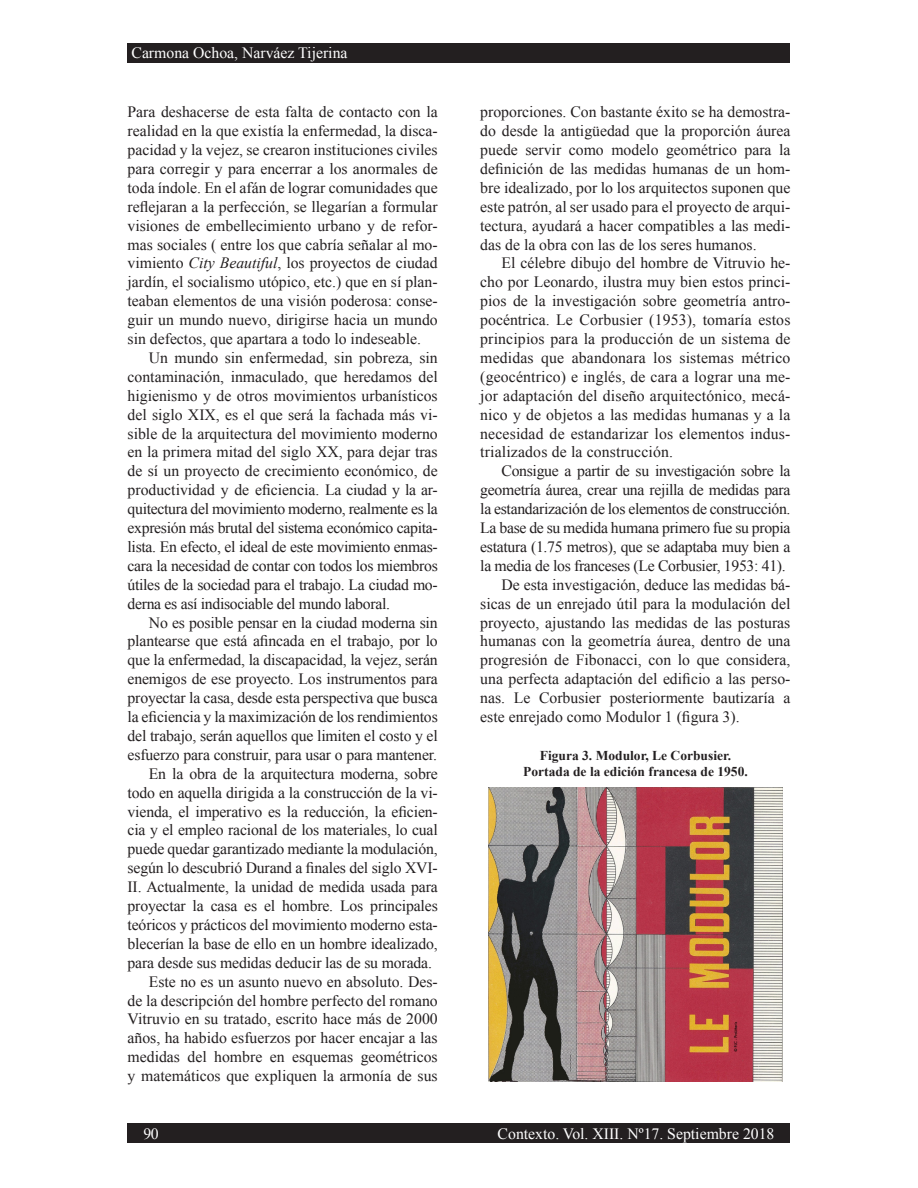
<style>
.page{position:relative;width:918px;height:1188px;background:#fff}
.page>*{position:absolute;margin:0;border:0;box-sizing:border-box;transform-origin:0 0}
.t1{font:15.75px/18.9px "Times New Roman";letter-spacing:-.01em;color:#231f20;text-align:justify}
.t2{font:15.75px "Times New Roman";color:#fff}
.t3{font:15.75px "Times New Roman";color:#fcfcfc}
.t4{font:700 13.5px/16.2px "Times New Roman";color:#231f20;text-align:center}
.s1{font-style:italic}
</style>
<div class="page">
<img style="left:489px;top:787px;width:293px;height:295px">
<div style="left:128px;top:1124px;width:662px;height:19px;background:#231f20"></div>
<div style="left:128px;top:44px;width:662px;height:19px;background:#231f20"></div>
<p class="t2" style="left:131px;top:42px;width:218px">Carmona Ochoa, Narváez Tijerina</p>
<p class="t1" style="left:128px;top:102px;width:312px">Para deshacerse de esta falta de contacto con la realidad en la que existía la enfermedad, la disca&shy;pacidad y la vejez, se crearon instituciones civiles para corregir y para encerrar a los anormales de toda índole. En el afán de lograr comunidades que reflejaran a la perfección, se llegarían a formular visiones de embellecimiento urbano y de refor&shy;mas sociales ( entre los que cabría señalar al mo&shy;vimiento <span class="s1">City Beautiful</span>, los proyectos de ciudad jardín, el socialismo utópico, etc.) que en sí plan&shy;teaban elementos de una visión poderosa: conse&shy;guir un mundo nuevo, dirigirse hacia un mundo sin defectos, que apartara a todo lo indeseable.</p>
<p class="t1" style="left:128px;top:348px;width:312px;text-indent:21px">Un mundo sin enfermedad, sin pobreza, sin contaminación, inmaculado, que heredamos del higienismo y de otros movimientos urbanísticos del siglo XIX, es el que será la fachada más vi&shy;sible de la arquitectura del movimiento moderno en la primera mitad del siglo XX, para dejar tras de sí un proyecto de crecimiento económico, de productividad y de eficiencia. La ciudad y la ar&shy;quitectura del movimiento moderno, realmente es la expresión más brutal del sistema económico capita&shy;lista. En efecto, el ideal de este movimiento enmas&shy;cara la necesidad de contar con todos los miembros útiles de la sociedad para el trabajo. La ciudad mo&shy;derna es así indisociable del mundo laboral.</p>
<p class="t1" style="left:149px;top:613px;width:290px">No es posible pensar en la ciudad moderna sin</p>
<p class="t1" style="left:128px;top:631px;width:312px">plantearse que está afincada en el trabajo, por lo</p>
<p class="t1" style="left:128px;top:650px;width:312px">que la enfermedad, la discapacidad, la vejez, serán</p>
<p class="t1" style="left:128px;top:669px;width:312px">enemigos de ese proyecto. Los instrumentos para</p>
<p class="t1" style="left:128px;top:688px;width:312px">proyectar la casa, desde esta perspectiva que busca</p>
<p class="t1" style="left:128px;top:707px;width:312px">la eficiencia y la maximización de los rendimientos</p>
<p class="t1" style="left:128px;top:726px;width:312px">del trabajo, serán aquellos que limiten el costo y el</p>
<p class="t1" style="left:128px;top:745px;width:311px">esfuerzo para construir, para usar o para mantener.</p>
<p class="t1" style="left:149px;top:764px;width:290px">En la obra de la arquitectura moderna, sobre</p>
<p class="t1" style="left:128px;top:783px;width:312px">todo en aquella dirigida a la construcción de la vi-</p>
<p class="t1" style="left:128px;top:802px;width:312px">vienda, el imperativo es la reducción, la eficien-</p>
<p class="t1" style="left:128px;top:820px;width:312px">cia y el empleo racional de los materiales, lo cual</p>
<p class="t1" style="left:128px;top:839px;width:312px">puede quedar garantizado mediante la modulación,</p>
<p class="t1" style="left:128px;top:858px;width:312px">según lo descubrió Durand a finales del siglo XVI-</p>
<p class="t1" style="left:128px;top:877px;width:312px">II. Actualmente, la unidad de medida usada para</p>
<p class="t1" style="left:128px;top:896px;width:312px">proyectar la casa es el hombre. Los principales</p>
<p class="t1" style="left:128px;top:915px;width:312px">teóricos y prácticos del movimiento moderno esta-</p>
<p class="t1" style="left:128px;top:934px;width:312px">blecerían la base de ello en un hombre idealizado,</p>
<p class="t1" style="left:128px;top:953px;width:306px">para desde sus medidas deducir las de su morada.</p>
<p class="t1" style="left:149px;top:972px;width:290px">Este no es un asunto nuevo en absoluto. Des-</p>
<p class="t1" style="left:128px;top:991px;width:312px">de la descripción del hombre perfecto del romano</p>
<p class="t1" style="left:128px;top:1009px;width:312px">Vitruvio en su tratado, escrito hace más de 2000</p>
<p class="t1" style="left:128px;top:1028px;width:312px">años, ha habido esfuerzos por hacer encajar a las</p>
<p class="t1" style="left:128px;top:1047px;width:312px">medidas del hombre en esquemas geométricos</p>
<p class="t1" style="left:128px;top:1066px;width:312px">y matemáticos que expliquen la armonía de sus</p>
<p class="t1" style="left:480px;top:102px;width:312px">proporciones. Con bastante éxito se ha demostra&shy;do desde la antigüedad que la proporción áurea puede servir como modelo geométrico para la definición de las medidas humanas de un hom&shy;bre idealizado, por lo los arquitectos suponen que este patrón, al ser usado para el proyecto de arqui&shy;tectura, ayudará a hacer compatibles a las medi&shy;das de la obra con las de los seres humanos.</p>
<p class="t1" style="left:480px;top:253px;width:312px;text-indent:21px">El célebre dibujo del hombre de Vitruvio he&shy;cho por Leonardo, ilustra muy bien estos princi&shy;pios de la investigación sobre geometría antro&shy;pocéntrica. Le Corbusier (1953), tomaría estos principios para la producción de un sistema de medidas que abandonara los sistemas métrico (geocéntrico) e inglés, de cara a lograr una me&shy;jor adaptación del diseño arquitectónico, mecá&shy;nico y de objetos a las medidas humanas y a la necesidad de estandarizar los elementos indus&shy;trializados de la construcción.</p>
<p class="t1" style="left:502px;top:461px;width:290px">Consigue a partir de su investigación sobre la</p>
<p class="t1" style="left:480px;top:480px;width:312px">geometría áurea, crear una rejilla de medidas para</p>
<p class="t1" style="left:480px;top:499px;width:312px">la estandarización de los elementos de construcción.</p>
<p class="t1" style="left:480px;top:518px;width:312px">La base de su medida humana primero fue su propia</p>
<p class="t1" style="left:480px;top:537px;width:312px">estatura (1.75 metros), que se adaptaba muy bien a</p>
<p class="t1" style="left:480px;top:556px;width:307px">la media de los franceses (Le Corbusier, 1953: 41).</p>
<p class="t1" style="left:502px;top:575px;width:290px">De esta investigación, deduce las medidas bá-</p>
<p class="t1" style="left:480px;top:594px;width:312px">sicas de un enrejado útil para la modulación del</p>
<p class="t1" style="left:480px;top:613px;width:312px">proyecto, ajustando las medidas de las posturas</p>
<p class="t1" style="left:480px;top:631px;width:312px">humanas con la geometría áurea, dentro de una</p>
<p class="t1" style="left:480px;top:650px;width:312px">progresión de Fibonacci, con lo que considera,</p>
<p class="t1" style="left:480px;top:669px;width:312px">una perfecta adaptación del edificio a las perso-</p>
<p class="t1" style="left:480px;top:688px;width:312px">nas. Le Corbusier posteriormente bautizaría a</p>
<p class="t1" style="left:480px;top:707px;width:261px">este enrejado como Modulor 1 (figura 3).</p>
<p class="t4" style="left:523px;top:747px;width:226px">Figura 3. Modulor, Le Corbusier.<br>Portada de la edición francesa de 1950.</p>
<p class="t3" style="left:144px;top:1123px;width:17px">90</p>
<p class="t2" style="left:498px;top:1123px;width:278px">Contexto. Vol. XIII. Nº17. Septiembre 2018</p>
</div>
